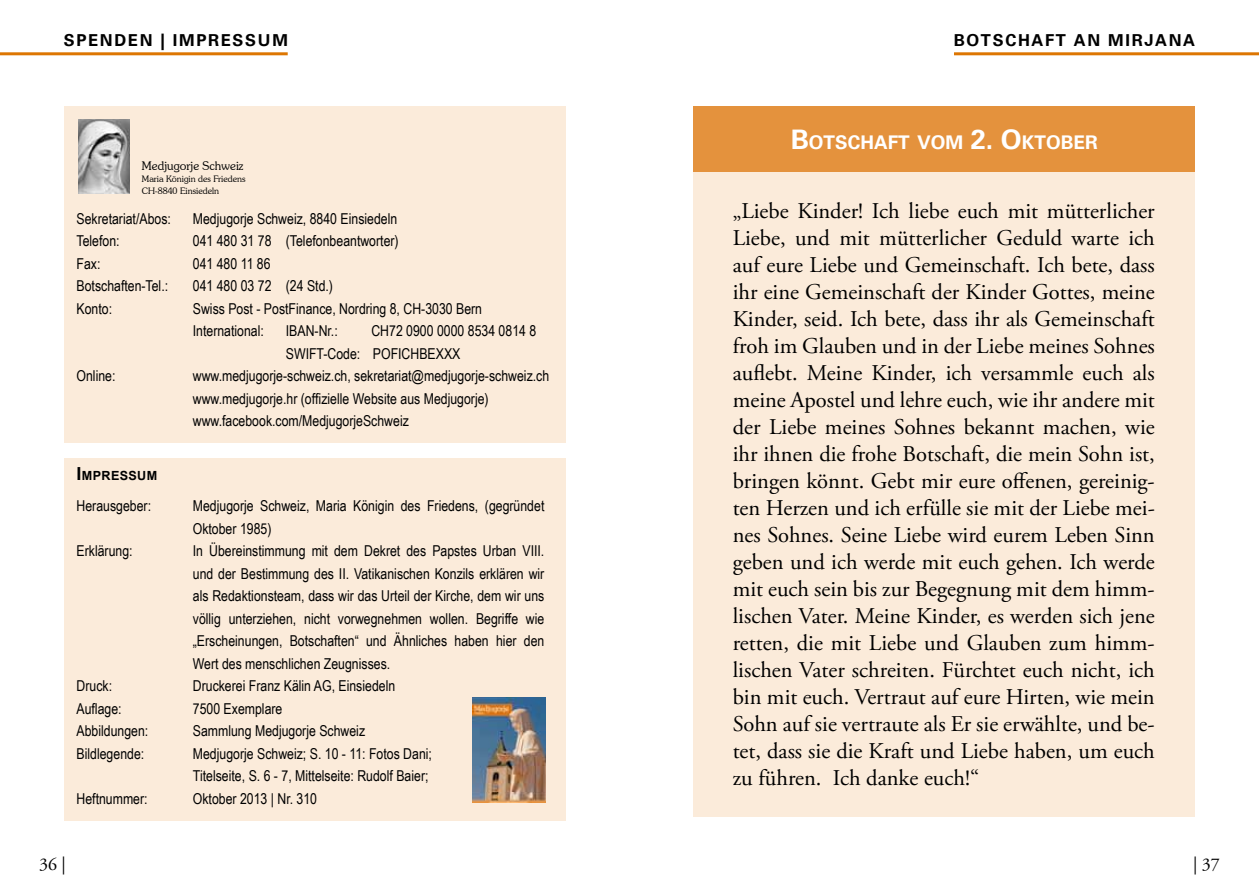
<style>
.page{position:relative;width:1259px;height:893px;background:#fff}
.page>*{position:absolute;margin:0;border:0;box-sizing:border-box;transform-origin:0 0}
.t1{font:22.5px/27px "Adobe Garamond Pro";color:#000;text-align:justify}
.t2{font:700 18.9px "Univers";color:#fff}
.t3{font:18px "Adobe Garamond Pro";color:#000}
.t4{font:700 16.5px "Univers";letter-spacing:.1em;color:#000}
.t5{font:15px/22.5px "Arial Narrow";color:#000}
.t6{font:700 12.6px "Arial";letter-spacing:.03em;color:#000}
.t7{font:300 12px "Souvenir IT Cby BT";color:#000}
.t8{font:300 9px/12px "Souvenir IT Cby BT";color:#000}
.s1{font-size:18px}
.s2{font-size:27px}
</style>
<div class="page">
<hr style="left:954px;top:52px;width:305px;height:3px;background:#dd7602">
<hr style="left:0;top:52px;width:288px;height:3px;background:#dd7602">
<div style="left:693px;top:106px;width:502px;height:710px;background:#fbebda"></div>
<div style="left:693px;top:106px;width:502px;height:66px;background:#e4923d"></div>
<div style="left:64px;top:106px;width:502px;height:336px;background:#fbebda"></div>
<div style="left:64px;top:458px;width:502px;height:363px;background:#fbebda"></div>
<img style="left:472px;top:698px;width:73px;height:105px">
<img style="left:78px;top:120px;width:51px;height:74px">
<p class="t4" style="left:64px;top:30px;width:226px">SPENDEN | IMPRESSUM</p>
<p class="t4" style="left:954px;top:30px;width:243px">BOTSCHAFT AN MIRJANA</p>
<p class="t7" style="left:142px;top:158px;width:103px">Medjugorje Schweiz</p>
<p class="t8" style="left:142px;top:173px;width:105px">Maria Königin des Friedens<br>CH-8840 Einsiedeln</p>
<p class="t5" style="left:77px;top:207px;width:96px">Sekretariat/Abos:</p>
<p class="t5" style="left:193px;top:207px;width:206px">Medjugorje Schweiz, 8840 Einsiedeln</p>
<p class="t5" style="left:77px;top:229px;width:45px">Telefon:</p>
<p class="t5" style="left:193px;top:229px;width:207px">041 480 31 78 (Telefonbeantworter)</p>
<p class="t5" style="left:77px;top:252px;width:25px">Fax:</p>
<p class="t5" style="left:193px;top:252px;width:79px">041 480 11 86</p>
<p class="t5" style="left:77px;top:274px;width:93px">Botschaften-Tel.:</p>
<p class="t5" style="left:193px;top:274px;width:142px">041 480 03 72 (24 Std.)</p>
<p class="t5" style="left:77px;top:297px;width:37px">Konto:</p>
<p class="t5" style="left:193px;top:297px;width:291px">Swiss Post - PostFinance, Nordring 8, CH-3030 Bern<br>International:</p>
<p class="t5" style="left:286px;top:319px;width:252px;text-indent:86px">CH72 0900 0000 8534 0814 8<br>SWIFT-Code: POFICHBEXXX</p>
<p class="t5" style="left:286px;top:319px;width:53px">IBAN-Nr.:</p>
<p class="t5" style="left:77px;top:364px;width:40px">Online:</p>
<p class="t5" style="left:193px;top:364px;width:358px">www.medjugorje-schweiz.ch, sekretariat@medjugorje-schweiz.ch www.medjugorje.hr (offizielle Website aus Medjugorje) www.facebook.com/MedjugorjeSchweiz</p>
<p class="t6" style="left:77px;top:467px;width:82px"><span class="s1">I</span>MPRESSUM</p>
<p class="t5" style="left:77px;top:494px;width:76px">Herausgeber:</p>
<p class="t5" style="left:193px;top:494px;width:353px">Medjugorje Schweiz, Maria Königin des Friedens, (gegründet<br>Oktober 1985)</p>
<p class="t5" style="left:77px;top:539px;width:58px">Erklärung:</p>
<p class="t5" style="left:193px;top:539px;width:353px;text-align:justify">In Übereinstimmung mit dem Dekret des Papstes Urban VIII. und der Bestimmung des II. Vatikanischen Konzils erklären wir als Redaktionsteam, dass wir das Urteil der Kirche, dem wir uns völlig unterziehen, nicht vorwegnehmen wollen. Begriffe wie „Erscheinungen, Botschaften“ und Ähnliches haben hier den Wert des menschlichen Zeugnisses.</p>
<p class="t5" style="left:77px;top:674px;width:37px">Druck:</p>
<p class="t5" style="left:193px;top:674px;width:204px">Druckerei Franz Kälin AG, Einsiedeln</p>
<p class="t5" style="left:77px;top:697px;width:47px">Auflage:</p>
<p class="t5" style="left:193px;top:697px;width:91px">7500 Exemplare</p>
<p class="t5" style="left:77px;top:719px;width:73px">Abbildungen:</p>
<p class="t5" style="left:193px;top:719px;width:174px">Sammlung Medjugorje Schweiz</p>
<p class="t5" style="left:77px;top:742px;width:69px">Bildlegende:</p>
<p class="t5" style="left:193px;top:742px;width:241px">Medjugorje Schweiz; S. 10 - 11: Fotos Dani;<br>Titelseite, S. 6 - 7, Mittelseite: Rudolf Baier;</p>
<p class="t5" style="left:77px;top:787px;width:73px">Heftnummer:</p>
<p class="t5" style="left:193px;top:787px;width:126px">Oktober 2013 | Nr. 310</p>
<p class="t2" style="left:791px;top:131px;width:308px"><span class="s2">B</span>OTSCHAFT VOM <span class="s2">2. O</span>KTOBER</p>
<p class="t1" style="left:732px;top:198px;width:424px">„Liebe Kinder! Ich liebe euch mit mütterlicher Liebe, und mit mütterlicher Geduld warte ich auf eure Liebe und Gemeinschaft. Ich bete, dass ihr eine Gemeinschaft der Kinder Gottes, meine Kinder, seid. Ich bete, dass ihr als Gemeinschaft froh im Glauben und in der Liebe meines Sohnes auflebt. Meine Kinder, ich versammle euch als meine Apostel und lehre euch, wie ihr andere mit der Liebe meines Sohnes bekannt machen, wie ihr ihnen die frohe Botschaft, die mein Sohn ist, bringen könnt. Gebt mir eure offenen, gereinig&shy;ten Herzen und ich erfülle sie mit der Liebe mei&shy;nes Sohnes. Seine Liebe wird eurem Leben Sinn geben und ich werde mit euch gehen. Ich werde mit euch sein bis zur Begegnung mit dem himm&shy;lischen Vater. Meine Kinder, es werden sich jene retten, die mit Liebe und Glauben zum himm&shy;lischen Vater schreiten. Fürchtet euch nicht, ich bin mit euch. Vertraut auf eure Hirten, wie mein Sohn auf sie vertraute als Er sie erwählte, und be&shy;tet, dass sie die Kraft und Liebe haben, um euch zu führen. Ich danke euch!“</p>
<p class="t3" style="left:39px;top:853px;width:28px">36 |</p>
<p class="t3" style="left:1193px;top:853px;width:28px">| 37</p>
</div>
